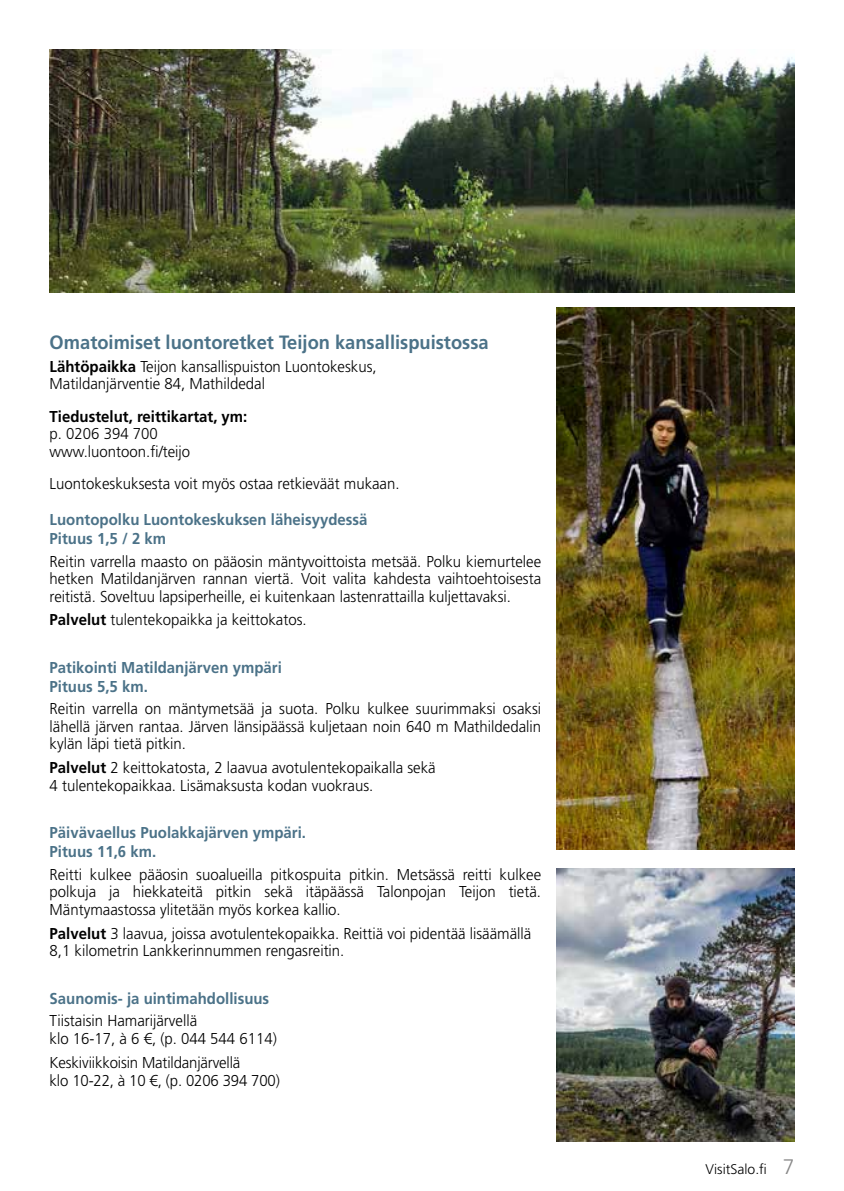
<style>
.page{position:relative;width:844px;height:1191px;background:#fff}
.page>*{position:absolute;margin:0;border:0;box-sizing:border-box;transform-origin:0 0}
.t1{font:700 19.25px "Frutiger LT Std";color:#4b7288;scale:.95 1}
.t2{font:300 15.75px/17.5px "Frutiger LT Std";color:#000;scale:.95 1}
.t3{font:700 15.75px/18.9px "Frutiger LT Std";color:#4b7288;scale:.95 1}
.t4{font:700 15.75px "Frutiger LT Std";color:#000;scale:.95 1}
.t5{font:300 14px "Frutiger LT Std";color:#000}
.s1{font-weight:700}
.s2{font-size:21px;color:#878787}
</style>
<div class="page">
<img style="left:556px;top:308px;width:238px;height:542px">
<img style="left:556px;top:868px;width:238px;height:273px">
<img style="left:50px;top:50px;width:744px;height:243px">
<p class="t1" style="left:50px;top:331px;width:463px">Omatoimiset luontoretket Teijon kansallispuistossa</p>
<p class="t2" style="left:50px;top:358px;width:345px"><span class="s1">Lähtöpaikka</span> Teijon kansallispuiston Luontokeskus,<br>Matildanjärventie 84, Mathildedal</p>
<p class="t4" style="left:50px;top:407px;width:210px">Tiedustelut, reittikartat, ym:</p>
<p class="t2" style="left:50px;top:425px;width:149px">p. 0206 394 700 www.luontoon.fi/teijo</p>
<p class="t2" style="left:50px;top:475px;width:370px">Luontokeskuksesta voit myös ostaa retkieväät mukaan.</p>
<p class="t3" style="left:50px;top:510px;width:336px">Luontopolku Luontokeskuksen läheisyydessä<br>Pituus 1,5 / 2 km</p>
<p class="t2" style="left:50px;top:552px;width:518px;text-align:justify">Reitin varrella maasto on pääosin mäntyvoittoista metsää. Polku kiemurtelee hetken Matildanjärven rannan viertä. Voit valita kahdesta vaihtoehtoisesta reitistä. Soveltuu lapsiperheille, ei kuitenkaan lastenrattailla kuljettavaksi.</p>
<p class="t2" style="left:50px;top:611px;width:272px"><span class="s1">Palvelut</span> tulentekopaikka ja keittokatos.</p>
<p class="t3" style="left:50px;top:658px;width:246px">Patikointi Matildanjärven ympäri<br>Pituus 5,5 km.</p>
<p class="t2" style="left:50px;top:700px;width:518px;text-align:justify">Reitin varrella on mäntymetsää ja suota. Polku kulkee suurimmaksi osaksi lähellä järven rantaa. Järven länsipäässä kuljetaan noin 640 m Mathildedalin kylän läpi tietä pitkin.</p>
<p class="t2" style="left:50px;top:759px;width:408px"><span class="s1">Palvelut</span> 2 keittokatosta, 2 laavua avotulentekopaikalla sekä<br>4 tulentekopaikkaa. Lisämaksusta kodan vuokraus.</p>
<p class="t3" style="left:50px;top:823px;width:271px">Päivävaellus Puolakkajärven ympäri.<br>Pituus 11,6 km.</p>
<p class="t2" style="left:50px;top:866px;width:518px;text-align:justify">Reitti kulkee pääosin suoalueilla pitkospuita pitkin. Metsässä reitti kulkee polkuja ja hiekkateitä pitkin sekä itäpäässä Talonpojan Teijon tietä.<br>Mäntymaastossa ylitetään myös korkea kallio.</p>
<p class="t2" style="left:50px;top:924px;width:508px"><span class="s1">Palvelut</span> 3 laavua, joissa avotulentekopaikka. Reittiä voi pidentää lisäämällä<br>8,1 kilometrin Lankkerinnummen rengasreitin.</p>
<p class="t3" style="left:50px;top:989px;width:233px">Saunomis- ja uintimahdollisuus</p>
<p class="t2" style="left:50px;top:1012px;width:241px">Tiistaisin Hamarijärvellä<br>klo 16-17, à 6 €, (p. 044 544 6114)</p>
<p class="t2" style="left:50px;top:1054px;width:244px">Keskiviikkoisin Matildanjärvellä<br>klo 10-22, à 10 €, (p. 0206 394 700)</p>
<p class="t5" style="left:705px;top:1161px;width:90px">VisitSalo.fi <span class="s2">7</span></p>
</div>
